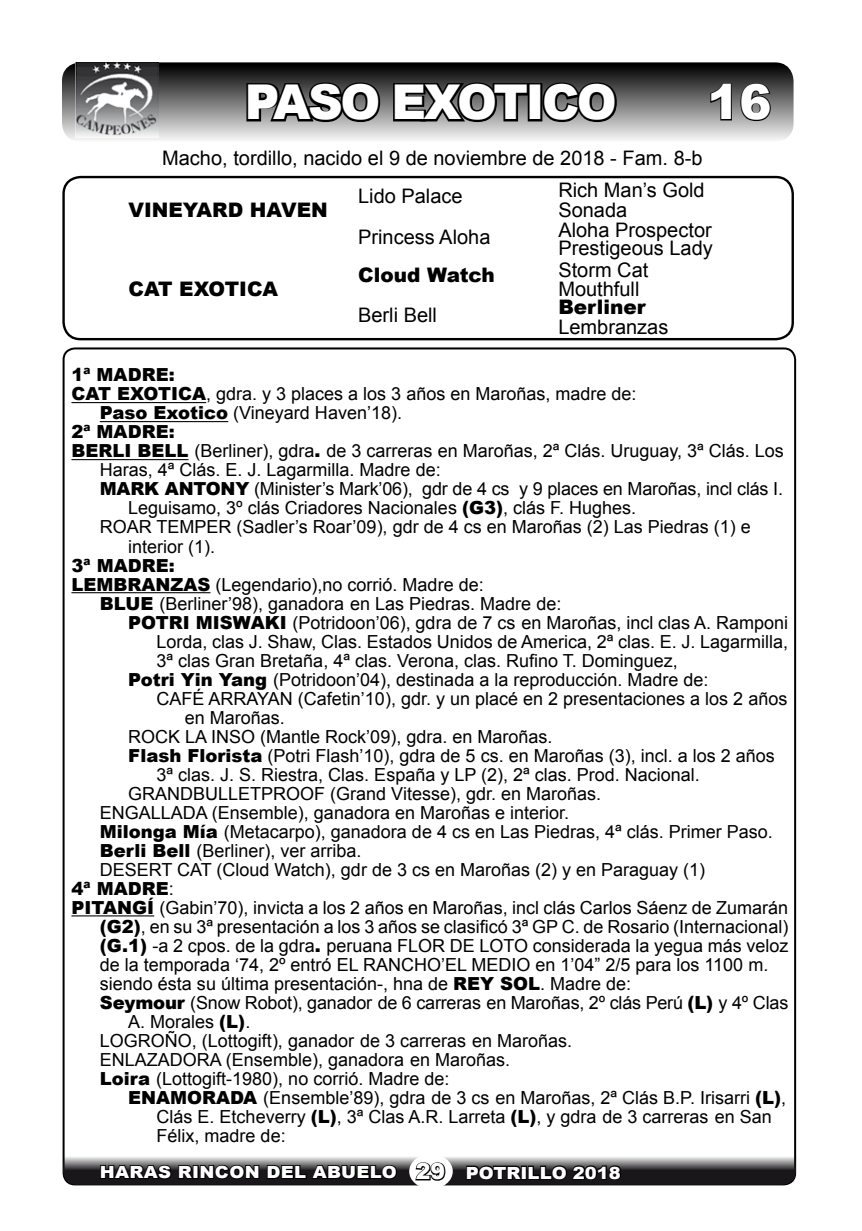
<style>
.page{position:relative;width:862px;height:1231px;background:#fff}
.page>*{position:absolute;margin:0;border:0;box-sizing:border-box;transform-origin:0 0}
.t1{font:900 48px "Arial";letter-spacing:-.05em;color:#fff}
.t2{font:900 22px "Arial";color:#fff}
.t3{font:20px "Arial";color:#000}
.t4{font:900 20px "Arial";color:#000}
.t5{font:18px "Arial";color:#000}
.t6{font:900 18px "Arial";color:#000}
.t7{font:900 16.8px "Arial";letter-spacing:.02em;color:#fff;scale:1.08 1}
.t8{font:900 16.8px "Arial";color:#fff;scale:1.08 1}
.s1{font-weight:900}
.s2{font-weight:400}
</style>
<div class="page">
<div style="left:62px;top:176px;width:732px;height:164px;border:2px solid #000;border-radius:17px"></div>
<div style="left:63px;top:64px;width:729px;height:76px;background:linear-gradient(to bottom,#000,#efefef);border-radius:17px"></div>
<div style="left:62px;top:62px;width:731px;height:80px;border:3px solid #000;border-radius:17px"></div>
<svg style="left:63px;top:1155px;width:733px;height:29px;background:#737174"></svg>
<svg style="left:777px;top:1155px;width:19px;height:15px"></svg>
<svg style="left:63px;top:1155px;width:19px;height:15px"></svg>
<svg style="left:244px;top:80px;width:139px;height:45px;background:#464646"></svg>
<svg style="left:391px;top:80px;width:140px;height:45px;background:#464646"></svg>
<div style="left:528px;top:83px;width:14px;height:38px;border:4px solid #000"></div>
<svg style="left:540px;top:80px;width:79px;height:45px;background:#494949"></svg>
<div style="left:409px;top:1153px;width:44px;height:35px;background:#fff;border-radius:50%"></div>
<svg style="left:415px;top:1162px;width:31px;height:19px"></svg>
<svg style="left:709px;top:82px;width:24px;height:39px"></svg>
<svg style="left:739px;top:82px;width:33px;height:40px"></svg>
<hr style="left:71px;top:402px;width:135px;height:1px;background:#000">
<hr style="left:100px;top:421px;width:128px;height:1px;background:#000">
<hr style="left:71px;top:459px;width:117px;height:1px;background:#000">
<hr style="left:71px;top:592px;width:139px;height:1px;background:#000">
<hr style="left:71px;top:915px;width:83px;height:1px;background:#000">
<img style="left:76px;top:62px;width:82px;height:76px">
<svg style="left:465px;top:1163px;width:158px;height:18px;background:#201f21"></svg>
<svg style="left:99px;top:1162px;width:161px;height:18px;background:#252426"></svg>
<svg style="left:266px;top:1162px;width:132px;height:18px;background:#262426"></svg>
<h1 class="t1" style="left:245px;top:67px;width:373px">PASO EXOTICO</h1>
<p class="t3" style="left:162px;top:144px;width:542px">Macho, tordillo, nacido el 9 de noviembre de 2018 - Fam. 8-b</p>
<p class="t4" style="left:128px;top:195px;width:201px">VINEYARD HAVEN</p>
<p class="t3" style="left:358px;top:182px;width:106px">Lido Palace</p>
<p class="t3" style="left:558px;top:177px;width:148px">Rich Man’s Gold</p>
<p class="t3" style="left:558px;top:197px;width:70px">Sonada</p>
<h1 class="t1" style="left:707px;top:67px;width:66px">16</h1>
<p class="t4" style="left:128px;top:274px;width:151px">CAT EXOTICA</p>
<p class="t3" style="left:358px;top:224px;width:134px">Princess Aloha</p>
<p class="t4" style="left:358px;top:260px;width:138px">Cloud Watch</p>
<p class="t3" style="left:358px;top:302px;width:80px">Berli Bell</p>
<p class="t3" style="left:558px;top:217px;width:155px">Aloha Prospector</p>
<p class="t3" style="left:558px;top:235px;width:156px">Prestigeous Lady</p>
<p class="t3" style="left:558px;top:256px;width:92px">Storm Cat</p>
<p class="t3" style="left:558px;top:275px;width:83px">Mouthfull</p>
<p class="t4" style="left:558px;top:293px;width:89px">Berliner</p>
<p class="t3" style="left:558px;top:313px;width:112px">Lembranzas</p>
<p class="t6" style="left:71px;top:362px;width:105px">1ª MADRE:</p>
<p class="t5" style="left:71px;top:382px;width:566px"><span class="s1">CAT EXOTICA</span>, gdra. y 3 places a los 3 años en Maroñas, madre de:</p>
<p class="t5" style="left:100px;top:401px;width:304px"><span class="s1">Paso Exotico</span> (Vineyard Haven’18).</p>
<p class="t6" style="left:71px;top:419px;width:105px">2ª MADRE:</p>
<p class="t5" style="left:71px;top:439px;width:714px"><span class="s1">BERLI BELL</span> (Berliner), gdra<span class="s1">.</span> de 3 carreras en Maroñas, 2ª Clás. Uruguay, 3ª Clás. Los</p>
<p class="t5" style="left:100px;top:458px;width:342px">Haras, 4ª Clás. E. J. Lagarmilla. Madre de:</p>
<p class="t5" style="left:100px;top:477px;width:685px"><span class="s1">MARK ANTONY</span> (Minister’s Mark’06), gdr de 4 cs y 9 places en Maroñas, incl clás I.</p>
<p class="t5" style="left:128px;top:496px;width:509px">Leguisamo, 3º clás Criadores Nacionales <span class="s1">(G3)</span>, clás F. Hughes.</p>
<p class="t5" style="left:100px;top:515px;width:652px">ROAR TEMPER (Sadler’s Roar’09), gdr de 4 cs en Maroñas (2) Las Piedras (1) e</p>
<p class="t5" style="left:128px;top:534px;width:89px">interior (1).</p>
<p class="t6" style="left:71px;top:552px;width:105px">3ª MADRE:</p>
<p class="t5" style="left:71px;top:572px;width:414px"><span class="s1">LEMBRANZAS</span> (Legendario),no corrió. Madre de:</p>
<p class="t5" style="left:100px;top:591px;width:463px"><span class="s1">BLUE</span> (Berliner’98), ganadora en Las Piedras. Madre de:</p>
<p class="t5" style="left:128px;top:610px;width:661px"><span class="s1">POTRI MISWAKI</span> (Potridoon’06), gdra de 7 cs en Maroñas, incl clas A. Ramponi</p>
<p class="t5" style="left:156px;top:629px;width:633px">Lorda, clas J. Shaw, Clas. Estados Unidos de America, 2ª clas. E. J. Lagarmilla,</p>
<p class="t5" style="left:157px;top:648px;width:523px">3ª clas Gran Bretaña, 4ª clas. Verona, clas. Rufino T. Dominguez,</p>
<p class="t5" style="left:128px;top:667px;width:582px"><span class="s1">Potri Yin Yang</span> (Potridoon’04), destinada a la reproducción. Madre de:</p>
<p class="t5" style="left:156px;top:686px;width:632px">CAFÉ ARRAYAN (Cafetin’10), gdr. y un placé en 2 presentaciones a los 2 años</p>
<p class="t5" style="left:185px;top:705px;width:102px">en Maroñas.</p>
<p class="t5" style="left:128px;top:724px;width:426px">ROCK LA INSO (Mantle Rock’09), gdra. en Maroñas.</p>
<p class="t5" style="left:128px;top:743px;width:648px"><span class="s1">Flash Florista</span> (Potri Flash’10), gdra de 5 cs. en Maroñas (3), incl. a los 2 años</p>
<p class="t5" style="left:156px;top:762px;width:545px">3ª clas. J. S. Riestra, Clas. España y LP (2), 2ª clas. Prod. Nacional.</p>
<p class="t5" style="left:128px;top:781px;width:474px">GRANDBULLETPROOF (Grand Vitesse), gdr. en Maroñas.</p>
<p class="t5" style="left:100px;top:800px;width:471px">ENGALLADA (Ensemble), ganadora en Maroñas e interior.</p>
<p class="t5" style="left:100px;top:819px;width:674px"><span class="s1">Milonga Mía</span> (Metacarpo), ganadora de 4 cs en Las Piedras, 4ª clás. Primer Paso.</p>
<p class="t5" style="left:100px;top:838px;width:263px"><span class="s1">Berli Bell</span> (Berliner), ver arriba.</p>
<p class="t5" style="left:100px;top:857px;width:607px">DESERT CAT (Cloud Watch), gdr de 3 cs en Maroñas (2) y en Paraguay (1)</p>
<p class="t6" style="left:71px;top:875px;width:104px">4ª MADRE<span class="s2">:</span></p>
<p class="t5" style="left:71px;top:895px;width:718px"><span class="s1">PITANGÍ</span> (Gabin’70), invicta a los 2 años en Maroñas, incl clás Carlos Sáenz de Zumarán</p>
<p class="t5" style="left:100px;top:914px;width:690px"><span class="s1">(G2)</span>, en su 3ª presentación a los 3 años se clasificó 3ª GP C. de Rosario (Internacional)</p>
<p class="t5" style="left:100px;top:933px;width:690px"><span class="s1">(G.1)</span> -a 2 cpos. de la gdra<span class="s1">.</span> peruana FLOR DE LOTO considerada la yegua más veloz</p>
<p class="t5" style="left:100px;top:952px;width:670px">de la temporada ‘74, 2º entró EL RANCHO’EL MEDIO en 1’04” 2/5 para los 1100 m.</p>
<p class="t5" style="left:100px;top:971px;width:533px">siendo ésta su última presentación-, hna de <span class="s1">REY SOL</span>. Madre de:</p>
<p class="t5" style="left:100px;top:990px;width:690px"><span class="s1">Seymour</span> (Snow Robot), ganador de 6 carreras en Maroñas, 2º clás Perú <span class="s1">(L)</span> y 4º Clas</p>
<p class="t5" style="left:128px;top:1009px;width:124px">A. Morales <span class="s1">(L)</span>.</p>
<p class="t5" style="left:100px;top:1028px;width:474px">LOGROÑO, (Lottogift), ganador de 3 carreras en Maroñas.</p>
<p class="t5" style="left:100px;top:1047px;width:412px">ENLAZADORA (Ensemble), ganadora en Maroñas.</p>
<p class="t5" style="left:100px;top:1066px;width:351px"><span class="s1">Loira</span> (Lottogift-1980), no corrió. Madre de:</p>
<p class="t5" style="left:128px;top:1085px;width:659px"><span class="s1">ENAMORADA</span> (Ensemble’89), gdra de 3 cs en Maroñas, 2ª Clás B.P. Irisarri <span class="s1">(L)</span>,</p>
<p class="t5" style="left:157px;top:1104px;width:616px">Clás E. Etcheverry <span class="s1">(L)</span>, 3ª Clas A.R. Larreta <span class="s1">(L)</span>, y gdra de 3 carreras en San</p>
<p class="t5" style="left:157px;top:1123px;width:131px">Félix, madre de:</p>
<p class="t7" style="left:100px;top:1159px;width:277px">HARAS RINCON DEL ABUELO</p>
<p class="t8" style="left:466px;top:1160px;width:145px">POTRILLO 2018</p>
<p class="t2" style="left:416px;top:1155px;width:31px">29</p>
</div>
